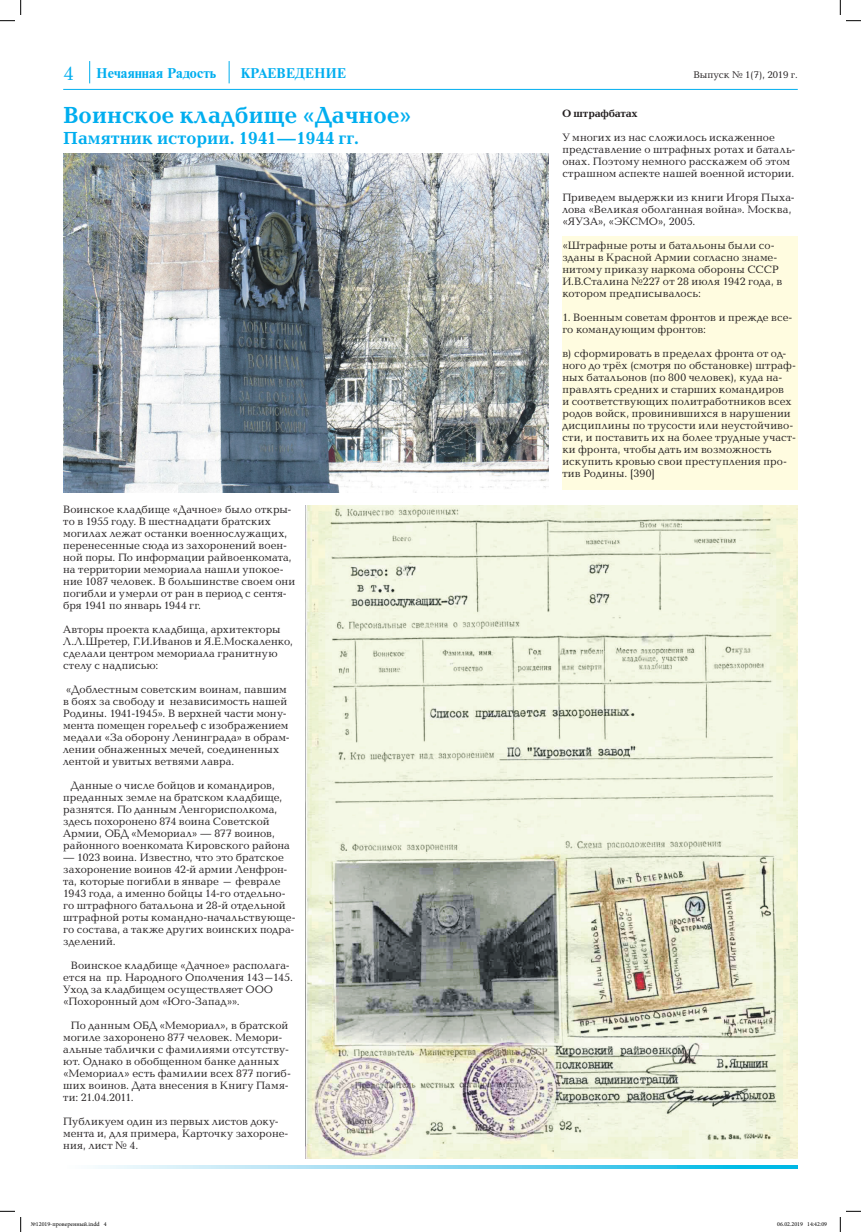
<style>
.page{position:relative;width:861px;height:1232px;background:#fff}
.page>*{position:absolute;margin:0;border:0;box-sizing:border-box;transform-origin:0 0}
.t1{font:700 24px "Baltica C";color:#00aeef}
.t2{font:700 18px "Baltica C";color:#00aeef}
.t3{font:700 14px "Newton CTT";color:#00aeef}
.t4{font:11px/12px "Baltica C";letter-spacing:.01em;color:#231f20}
.t5{font:700 11px "Baltica C";letter-spacing:-.02em;color:#231f20}
.t6{font:10px "Baltica C";color:#231f20}
.t7{font:6px "Minion Pro";color:#000}
.s1{font-family:"Baltica C";font-weight:400;font-size:20px}
</style>
<div class="page">
<hr style="left:63px;top:89px;width:734px;height:1px;background:#00aeef">
<svg style="left:89px;top:61px;width:1px;height:22px"></svg>
<svg style="left:229px;top:61px;width:1px;height:22px"></svg>
<div style="left:562px;top:236px;width:235px;height:254px;background:#fffce0"></div>
<svg style="left:95px;top:1166px;width:702px;height:3px;background:#7cd6f0"></svg>
<img style="left:63px;top:154px;width:485px;height:339px">
<img style="left:306px;top:505px;width:491px;height:654px">
<svg style="left:0;top:0;width:21px;height:21px"></svg>
<svg style="left:0;top:1211px;width:21px;height:21px"></svg>
<svg style="left:839px;top:0;width:22px;height:21px"></svg>
<svg style="left:839px;top:1211px;width:22px;height:21px"></svg>
<p class="t3" style="left:63px;top:66px;width:154px"><span class="s1">4</span> Нечаянная Радость</p>
<p class="t3" style="left:240px;top:66px;width:107px">КРАЕВЕДЕНИЕ</p>
<p class="t6" style="left:693px;top:69px;width:106px">Выпуск № 1(7), 2019 г.</p>
<h1 class="t1" style="left:63px;top:102px;width:350px">Воинское кладбище «Дачное»</h1>
<h2 class="t2" style="left:63px;top:128px;width:297px">Памятник истории. 1941—1944 гг.</h2>
<p class="t4" style="left:63px;top:504px;width:234px">Воинское кладбище «Дачное» было откры&shy;то в 1955 году. В шестнадцати братских могилах лежат останки военнослужащих, перенесенные сюда из захоронений воен&shy;ной поры. По информации райвоенкомата, на территории мемориала нашли упокое&shy;ние 1087 человек. В большинстве своем они погибли и умерли от ран в период с сентя&shy;бря 1941 по январь 1944 гг.</p>
<p class="t4" style="left:63px;top:624px;width:231px">Авторы проекта кладбища, архитекторы Л.Л.Шретер, Г.И.Иванов и Я.Е.Москаленко, сделали центром мемориала гранитную стелу с надписью:</p>
<p class="t4" style="left:63px;top:684px;width:228px">«Доблестным советским воинам, павшим в боях за свободу и независимость нашей Родины. 1941-1945». В верхней части мону&shy;мента помещен горельеф с изображением медали «За оборону Ленинграда» в обрам&shy;лении обнаженных мечей, соединенных лентой и увитых ветвями лавра.</p>
<p class="t4" style="left:63px;top:780px;width:228px;text-indent:8px">Данные о числе бойцов и командиров, преданных земле на братском кладбище, разнятся. По данным Ленгорисполкома, здесь похоронено 874 воина Советской Армии, ОБД «Мемориал» — 877 воинов, районного военкомата Кировского района</p>
<p class="t4" style="left:63px;top:852px;width:234px">— 1023 воина. Известно, что это братское захоронение воинов 42-й армии Ленфрон&shy;та, которые погибли в январе – феврале 1943 года, а именно бойцы 14-го отдельно&shy;го штрафного батальона и 28-й отдельной штрафной роты командно-начальствующе&shy;го состава, а также других воинских подра&shy;зделений.</p>
<p class="t4" style="left:63px;top:960px;width:231px;text-indent:8px">Воинское кладбище «Дачное» располага&shy;ется на пр. Народного Ополчения 143–145.<br>Уход за кладбищем осуществляет ООО «Похоронный дом «Юго-Запад»».</p>
<p class="t4" style="left:63px;top:1020px;width:229px;text-indent:8px">По данным ОБД «Мемориал», в братской могиле захоронено 877 человек. Мемори&shy;альные таблички с фамилиями отсутству&shy;ют. Однако в обобщенном банке данных «Мемориал» есть фамилии всех 877 погиб&shy;ших воинов. Дата внесения в Книгу Памя&shy;ти: 21.04.2011.</p>
<p class="t4" style="left:63px;top:1116px;width:227px">Публикуем один из первых листов доку&shy;мента и, для примера, Карточку захороне&shy;ния, лист № 4.</p>
<p class="t5" style="left:562px;top:107px;width:77px">О штрафбатах</p>
<p class="t4" style="left:562px;top:132px;width:234px">У многих из нас сложилось искаженное представление о штрафных ротах и баталь&shy;онах. Поэтому немного расскажем об этом страшном аспекте нашей военной истории.</p>
<p class="t4" style="left:562px;top:192px;width:234px">Приведем выдержки из книги Игоря Пыха&shy;лова «Великая оболганная война». Москва, «ЯУЗА», «ЭКСМО», 2005.</p>
<p class="t4" style="left:562px;top:240px;width:221px">«Штрафные роты и батальоны были со&shy;зданы в Красной Армии согласно знаме&shy;нитому приказу наркома обороны СССР И.В.Сталина №227 от 28 июля 1942 года, в котором предписывалось:</p>
<p class="t4" style="left:562px;top:312px;width:231px">1. Военным советам фронтов и прежде все&shy;го командующим фронтов:</p>
<p class="t4" style="left:562px;top:348px;width:235px">в) сформировать в пределах фронта от од&shy;ного до трёх (смотря по обстановке) штраф&shy;ных батальонов (по 800 человек), куда на&shy;правлять средних и старших командиров<br>и соответствующих политработников всех родов войск, провинившихся в нарушении дисциплины по трусости или неустойчиво&shy;сти, и поставить их на более трудные участ&shy;ки фронта, чтобы дать им возможность искупить кровью свои преступления про&shy;тив Родины. [390]</p>
<p class="t7" style="left:31px;top:1220px;width:78px">№12019-проверенный.indd 4</p>
<p class="t7" style="left:777px;top:1220px;width:51px">06.02.2019 14:42:09</p>
</div>
